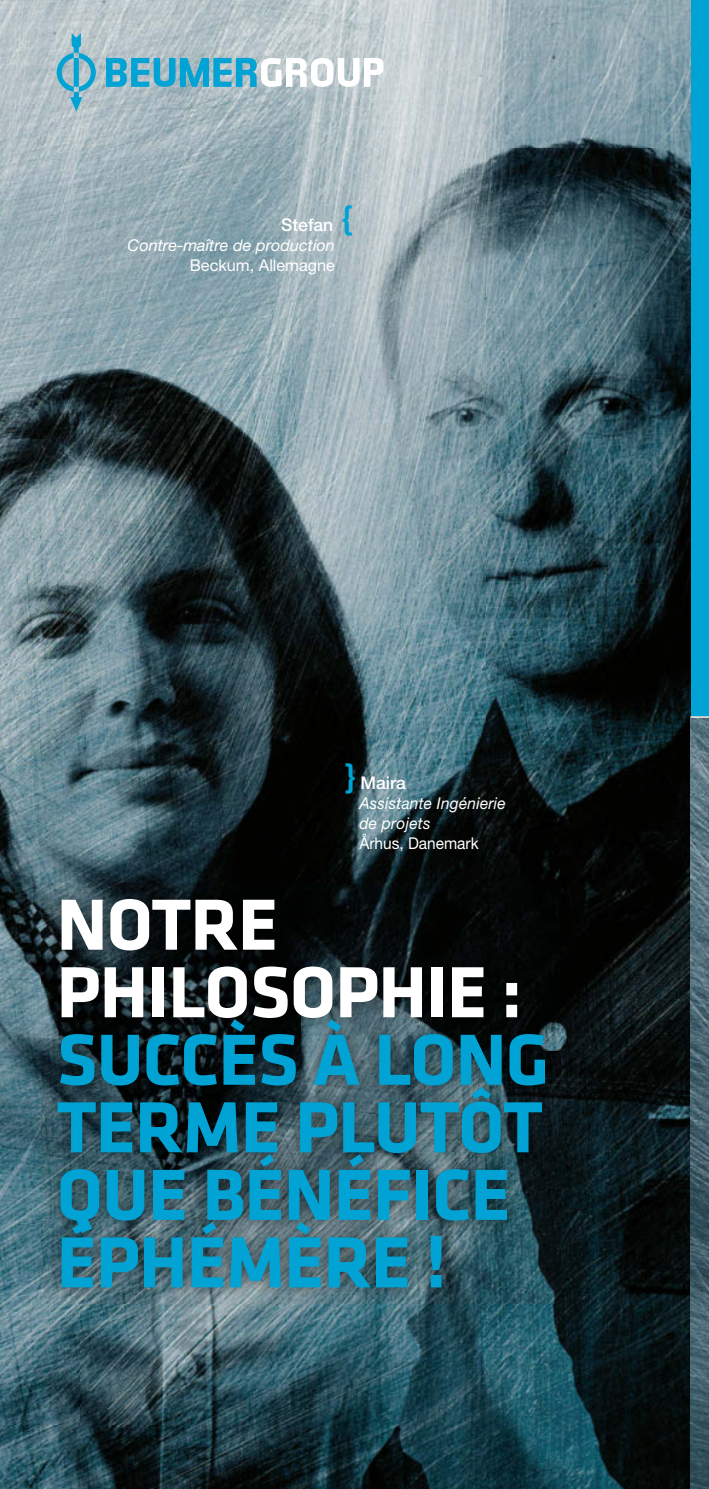
<style>
.page{position:relative;width:709px;height:1489px;background:#fff}
.page>*{position:absolute;margin:0;border:0;box-sizing:border-box;transform-origin:0 0}
.t1{font:700 75px/67.5px "Gymbdc Klavika Basic";letter-spacing:-.01em;color:#00a3d4}
.t2{font:700 75px/67.5px "Gymbdc Klavika Basic";letter-spacing:-.01em;color:#fff}
.t3{font:500 17.5px "Phpdjf Helvetica Neue LT Std";color:#fff}
.t4{font:italic 16.25px/20px "Dqtktd Helvetica Neue LT Std";letter-spacing:.015em;color:#fff;scale:.95 1}
.t5{font:italic 16.25px "Dqtktd Helvetica Neue LT Std";letter-spacing:.015em;color:#fff}
.t6{font:16.25px "Xpqrgj Helvetica Neue LT Std";color:#fff}
.t7{font:16.25px "Xpqrgj Helvetica Neue LT Std";color:#fff;scale:.95 1}
.s1{font-family:"Fqwjkb Klavika Basic";font-size:32.5px;color:#00a3d4}
</style>
<div class="page">
<img style="left:0;top:0;width:690px;height:829px">
<img style="left:0;top:829px;width:487px;height:85px">
<img style="left:487px;top:829px;width:203px;height:170px">
<img style="left:0;top:914px;width:81px;height:511px">
<img style="left:560px;top:999px;width:130px;height:170px">
<img style="left:487px;top:1169px;width:203px;height:319px">
<img style="left:81px;top:1303px;width:243px;height:122px">
<img style="left:324px;top:1303px;width:163px;height:185px">
<img style="left:0;top:1425px;width:325px;height:63px">
<div style="left:690px;top:0;width:19px;height:717px;background:#00a3d4"></div>
<img style="left:690px;top:717px;width:19px;height:771px">
<svg style="left:690px;top:716px;width:19px;height:1px"></svg>
<svg style="left:106px;top:58px;width:277px;height:29px"></svg>
<svg style="left:57px;top:33px;width:39px;height:79px;background:#83bacb"></svg>
<img style="left:42px;top:883px;width:518px;height:420px">
<p class="t3" style="left:281px;top:214px;width:73px">Stefan <span class="s1">{</span></p>
<p class="t5" style="left:128px;top:236px;width:209px">Contre-maître de production</p>
<p class="t6" style="left:190px;top:256px;width:147px">Beckum, Allemagne</p>
<p class="t3" style="left:345px;top:772px;width:62px"><span class="s1">}</span> Maira</p>
<p class="t4" style="left:359px;top:793px;width:156px">Assistante Ingénierie de projets</p>
<p class="t7" style="left:359px;top:833px;width:127px">Århus, Danemark</p>
<p class="t2" style="left:57px;top:887px;width:467px">NOTRE<br>PHILOSOPHIE :</p>
<p class="t1" style="left:57px;top:1022px;width:494px">SUCCÈS À LONG<br>TERME PLUTÔT<br>QUE BÉNÉFICE<br>ÉPHÉMÈRE !</p>
</div>
